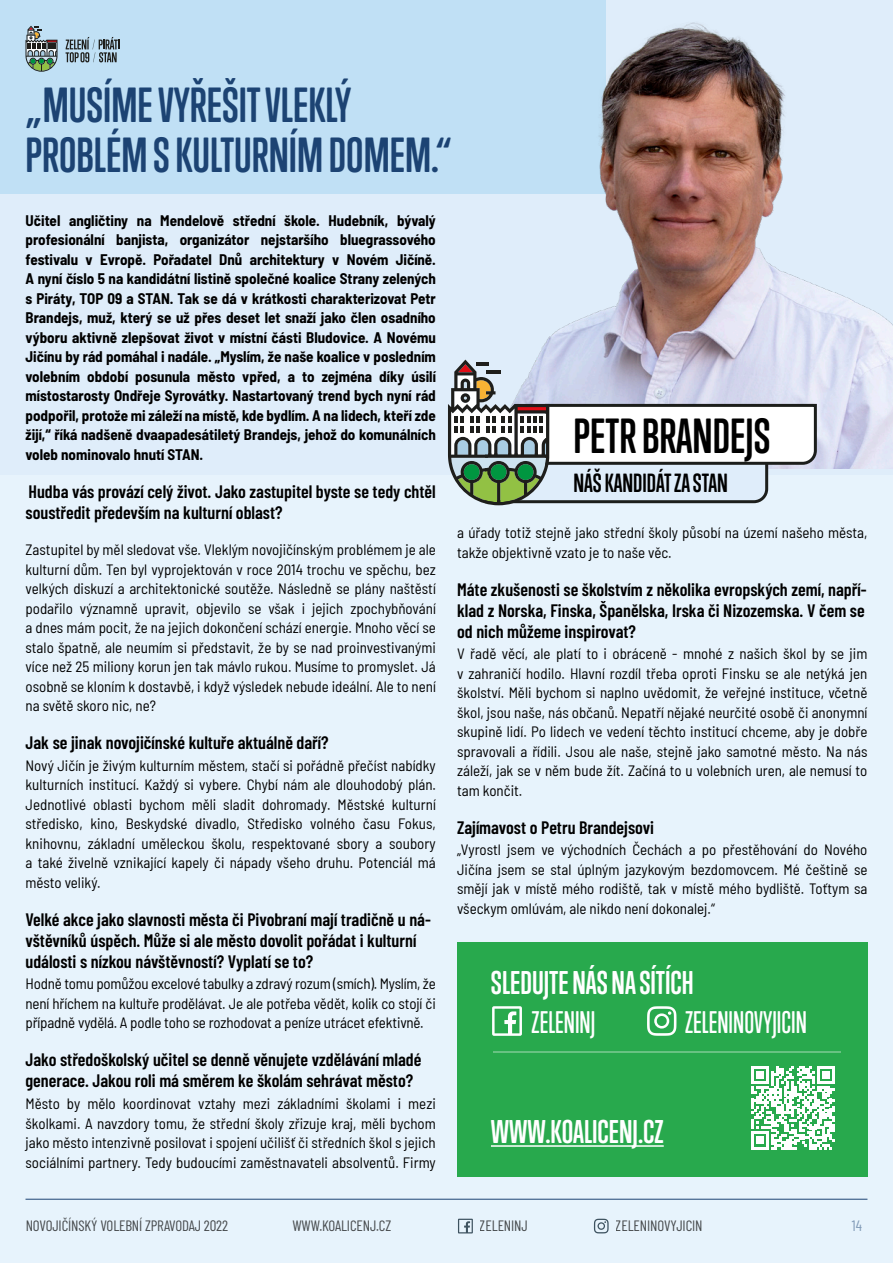
<style>
.page{position:relative;width:893px;height:1263px;background:#e7f3fc}
.page>*{position:absolute;margin:0;border:0;box-sizing:border-box;transform-origin:0 0}
.Nadpis_01_-_hlavní{font:700 45px/49.5px "Trump Soft Pro";color:#1c4373}
.Nadpis_01_-_hlavní-2{font:700 45px "Trump Soft Pro";color:#000}
.Nadpis_01_-_hlavní-3{font:700 30px "Trump Soft Pro";color:#fff}
.Nadpis_01_-_hlavní-4{font:500 28.5px "Trump Soft Pro";color:#fff}
.Nadpis_01_-_hlavní-5{font:700 24px "Trump Soft Pro";color:#000}
.Nadpis_02_-_menší{font:600 18px/21px "Barlow Condensed";color:#000}
.Základní_text{font:600 18px/21px "Barlow Condensed";color:#000}
.Základní_text-2{font:semi-condensed 15px/19.5px "Barlow";color:#000;text-align:justify}
.Základní_text-3{font:700 semi-condensed 15px/19.5px "Barlow";color:#000;text-align:justify}
.t1{font:15px "Barlow Condensed";letter-spacing:-.01em;color:#000}
.t2{font:15px "Barlow Condensed";color:#1c4373}
</style>
<div class="page">
<hr style="left:26px;top:1199px;width:841px;height:1px;background:#1c4373">
<svg style="left:458px;top:1219px;width:15px;height:14px"></svg>
<svg style="left:594px;top:1219px;width:15px;height:14px"></svg>
<div style="left:0;top:0;width:893px;height:474px;background:#dfedfa"></div>
<div style="left:0;top:0;width:606px;height:194px;background:#c0e0f5"></div>
<img style="left:536px;top:22px;width:357px;height:446px">
<div style="left:457px;top:942px;width:410px;height:234px;background:#28a94d"></div>
<svg style="left:492px;top:1006px;width:30px;height:30px"></svg>
<svg style="left:647px;top:1006px;width:29px;height:30px"></svg>
<hr style="left:491px;top:1145px;width:173px;height:2px;background:#fff">
<hr style="left:494px;top:1051px;width:347px;height:1px;background:#fff">
<svg style="left:751px;top:1066px;width:84px;height:83px"></svg>
<svg style="left:448px;top:360px;width:370px;height:145px"></svg>
<svg style="left:66px;top:37px;width:54px;height:25px"></svg>
<svg style="left:26px;top:26px;width:32px;height:46px"></svg>
<p class="Nadpis_01_-_hlavní" style="left:26px;top:80px;width:428px">„MUSÍME VYŘEŠIT VLEKLÝ<br>PROBLÉM S KULTURNÍM DOMEM.“</p>
<p class="Základní_text-3" style="left:26px;top:209px;width:412px">Učitel angličtiny na Mendelově střední škole. Hudebník, bývalý profesionální banjista, organizátor nejstaršího bluegrassového festivalu v Evropě. Pořadatel Dnů architektury v Novém Jičíně.<br>A nyní číslo 5 na kandidátní listině společné koalice Strany zelených s Piráty, TOP 09 a STAN. Tak se dá v krátkosti charakterizovat Petr Brandejs, muž, který se už přes deset let snaží jako člen osadního výboru aktivně zlepšovat život v místní části Bludovice. A Novému Jičínu by rád pomáhal i nadále. „Myslím, že naše koalice v posledním volebním období posunula město vpřed, a to zejména díky úsilí místostarosty Ondřeje Syrovátky. Nastartovaný trend bych nyní rád podpořil, protože mi záleží na místě, kde bydlím. A na lidech, kteří zde žijí,“ říká nadšeně dvaapadesátiletý Brandejs, jehož do komunálních voleb nominovalo hnutí STAN.</p>
<p class="Základní_text" style="left:26px;top:479px;width:412px">Hudba vás provází celý život. Jako zastupitel byste se tedy chtěl soustředit především na kulturní oblast?</p>
<p class="Základní_text-2" style="left:26px;top:539px;width:412px">Zastupitel by měl sledovat vše. Vleklým novojičínským problémem je ale kulturní dům. Ten byl vyprojektován v roce 2014 trochu ve spěchu, bez velkých diskuzí a architektonické soutěže. Následně se plány naštěstí podařilo významně upravit, objevilo se však i jejich zpochybňování a dnes mám pocit, že na jejich dokončení schází energie. Mnoho věcí se stalo špatně, ale neumím si představit, že by se nad proinvestivanými více než 25 miliony korun jen tak mávlo rukou. Musíme to promyslet. Já osobně se kloním k dostavbě, i když výsledek nebude ideální. Ale to není na světě skoro nic, ne?</p>
<p class="Nadpis_02_-_menší" style="left:26px;top:731px;width:305px">Jak se jinak novojičínské kultuře aktuálně daří?</p>
<p class="Základní_text-2" style="left:26px;top:754px;width:412px">Nový Jičín je živým kulturním městem, stačí si pořádně přečíst nabídky kulturních institucí. Každý si vybere. Chybí nám ale dlouhodobý plán.<br>Jednotlivé oblasti bychom měli sladit dohromady. Městské kulturní středisko, kino, Beskydské divadlo, Středisko volného času Fokus, knihovnu, základní uměleckou školu, respektované sbory a soubory a také živelně vznikající kapely či nápady všeho druhu. Potenciál má město veliký.</p>
<p class="Nadpis_02_-_menší" style="left:26px;top:908px;width:407px">Velké akce jako slavnosti města či Pivobraní mají tradičně u ná&shy;vštěvníků úspěch. Může si ale město dovolit pořádat i kulturní události s nízkou návštěvností? Vyplatí se to?</p>
<p class="Základní_text-2" style="left:26px;top:973px;width:412px">Hodně tomu pomůžou excelové tabulky a zdravý rozum (smích). Myslím, že není hříchem na kultuře prodělávat. Je ale potřeba vědět, kolik co stojí či případně vydělá. A podle toho se rozhodovat a peníze utrácet efektivně.</p>
<p class="Nadpis_02_-_menší" style="left:26px;top:1048px;width:397px">Jako středoškolský učitel se denně věnujete vzdělávání mladé generace. Jakou roli má směrem ke školám sehrávat město?</p>
<p class="Základní_text-2" style="left:26px;top:1093px;width:412px">Město by mělo koordinovat vztahy mezi základními školami i mezi školkami. A navzdory tomu, že střední školy zřizuje kraj, měli bychom jako město intenzivně posilovat i spojení učilišť či středních škol s jejich sociálními partnery. Tedy budoucími zaměstnavateli absolventů. Firmy</p>
<p class="Nadpis_01_-_hlavní-2" style="left:573px;top:408px;width:198px">PETR BRANDEJS</p>
<p class="Nadpis_01_-_hlavní-5" style="left:573px;top:468px;width:156px">NÁŠ KANDIDÁT ZA STAN</p>
<p class="Základní_text-2" style="left:457px;top:522px;width:412px">a úřady totiž stejně jako střední školy působí na území našeho města, takže objektivně vzato je to naše věc.</p>
<p class="Nadpis_02_-_menší" style="left:457px;top:577px;width:411px;text-align:justify">Máte zkušenosti se školstvím z několika evropských zemí, napří&shy;klad z Norska, Finska, Španělska, Irska či Nizozemska. V čem se od nich můžeme inspirovat?</p>
<p class="Základní_text-2" style="left:457px;top:643px;width:412px">V řadě věcí, ale platí to i obráceně - mnohé z našich škol by se jim v zahraničí hodilo. Hlavní rozdíl třeba oproti Finsku se ale netýká jen školství. Měli bychom si naplno uvědomit, že veřejné instituce, včetně škol, jsou naše, nás občanů. Nepatří nějaké neurčité osobě či anonymní skupině lidí. Po lidech ve vedení těchto institucí chceme, aby je dobře spravovali a řídili. Jsou ale naše, stejně jako samotné město. Na nás záleží, jak se v něm bude žít. Začíná to u volebních uren, ale nemusí to tam končit.</p>
<p class="Nadpis_02_-_menší" style="left:457px;top:815px;width:198px">Zajímavost o Petru Brandejsovi</p>
<p class="Základní_text-2" style="left:457px;top:839px;width:412px">„Vyrostl jsem ve východních Čechách a po přestěhování do Nového Jičína jsem se stal úplným jazykovým bezdomovcem. Mé češtině se smějí jak v místě mého rodiště, tak v místě mého bydliště. Toťtym sa všeckym omlúvám, ale nikdo není dokonalej.“</p>
<p class="Nadpis_01_-_hlavní-3" style="left:491px;top:965px;width:204px">SLEDUJTE NÁS NA SÍTÍCH</p>
<p class="Nadpis_01_-_hlavní-4" style="left:531px;top:1005px;width:65px">ZELENINJ</p>
<p class="Nadpis_01_-_hlavní-4" style="left:685px;top:1005px;width:123px">ZELENINOVYJICIN</p>
<p class="Nadpis_01_-_hlavní-3" style="left:491px;top:1113px;width:174px">WWW.KOALICENJ.CZ</p>
<p class="t1" style="left:26px;top:1215px;width:204px">NOVOJIČÍNSKÝ VOLEBNÍ ZPRAVODAJ 2022</p>
<p class="t1" style="left:292px;top:1215px;width:100px">WWW.KOALICENJ.CZ</p>
<p class="t1" style="left:480px;top:1215px;width:50px">ZELENINJ</p>
<p class="t1" style="left:616px;top:1215px;width:88px">ZELENINOVYJICIN</p>
<p class="t2" style="left:852px;top:1215px;width:12px">14</p>
</div>
